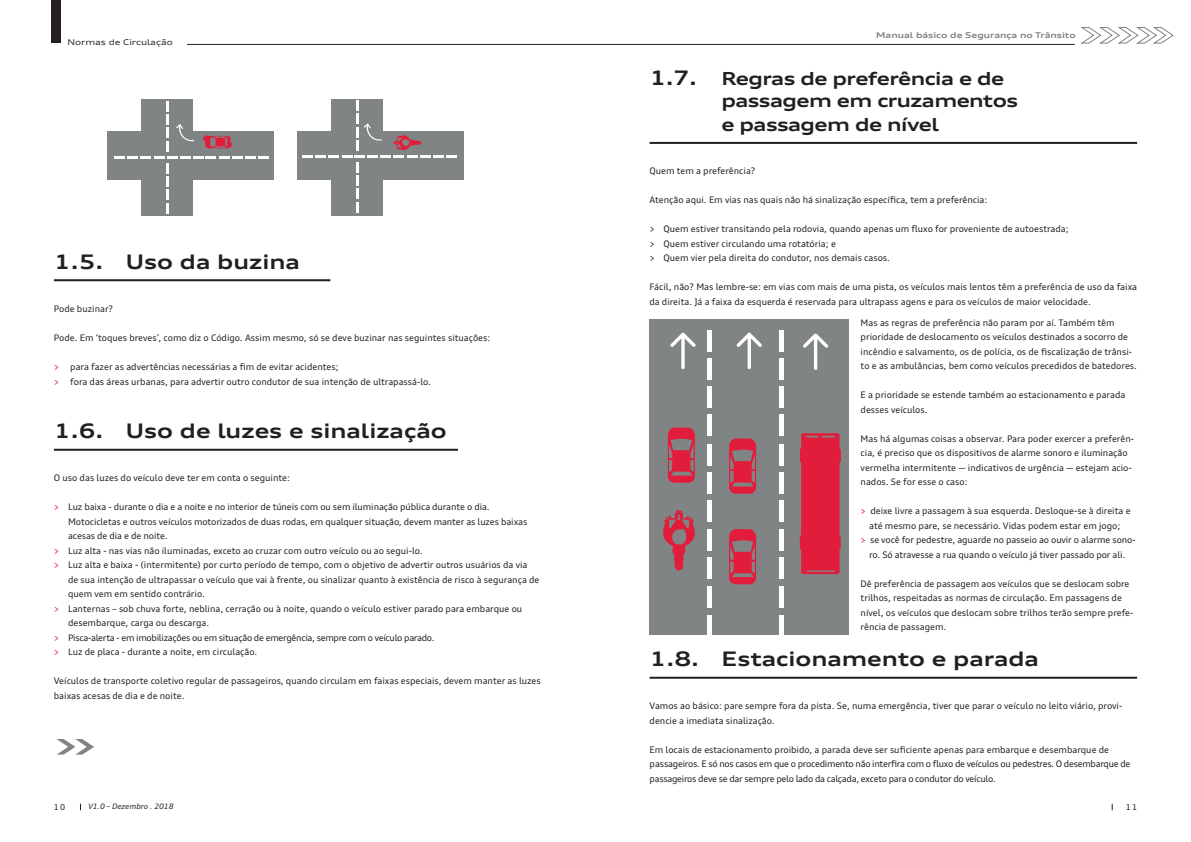
<style>
.page{position:relative;width:1191px;height:842px;background:#fff}
.page>*{position:absolute;margin:0;border:0;box-sizing:border-box;transform-origin:0 0}
.t1{font:700 expanded 31px "Audi Type";color:#808285}
.t2{font:700 expanded 20px "Audi Type";color:#231f20}
.t3{font:700 expanded 18px/21.6px "Audi Type";letter-spacing:-.03em;color:#231f20}
.t4{font:9px/14.5px "Audi Type";color:#231f20}
.t5{font:9px/14.5px "Audi Type";letter-spacing:-.03em;color:#231f20}
.t6{font:700 expanded 8px "Audi Type";color:#808285}
.t7{font:expanded 8px "Audi Type";color:#231f20}
.t8{font:8px "Audi Type";color:#231f20}
.t9{font:italic 7.5px "Audi Type";color:#231f20}
.s1{color:#e21736}
.s2{font-size:20px}
</style>
<div class="page">
<div style="left:107px;top:131px;width:167px;height:49px;background:#818485"></div>
<div style="left:141px;top:99px;width:52px;height:116px;background:#818485"></div>
<svg style="left:115px;top:102px;width:153px;height:111px"></svg>
<div style="left:297px;top:131px;width:167px;height:49px;background:#818485"></div>
<div style="left:331px;top:100px;width:52px;height:116px;background:#818485"></div>
<svg style="left:364px;top:124px;width:18px;height:17px"></svg>
<svg style="left:302px;top:156px;width:154px;height:56px"></svg>
<svg style="left:356px;top:101px;width:2px;height:49px"></svg>
<svg style="left:393px;top:135px;width:28px;height:15px"></svg>
<div style="left:649px;top:319px;width:200px;height:315px;background:#818485"></div>
<svg style="left:736px;top:332px;width:26px;height:37px"></svg>
<svg style="left:670px;top:332px;width:25px;height:37px"></svg>
<svg style="left:803px;top:333px;width:25px;height:37px"></svg>
<div style="left:706px;top:330px;width:5px;height:22px;background:#fff"></div>
<div style="left:706px;top:358px;width:5px;height:22px;background:#fff"></div>
<div style="left:706px;top:386px;width:5px;height:22px;background:#fff"></div>
<div style="left:706px;top:414px;width:5px;height:22px;background:#fff"></div>
<div style="left:706px;top:444px;width:5px;height:22px;background:#fff"></div>
<div style="left:706px;top:472px;width:5px;height:22px;background:#fff"></div>
<div style="left:706px;top:500px;width:5px;height:22px;background:#fff"></div>
<div style="left:706px;top:529px;width:5px;height:21px;background:#fff"></div>
<div style="left:706px;top:557px;width:5px;height:22px;background:#fff"></div>
<div style="left:706px;top:586px;width:5px;height:22px;background:#fff"></div>
<div style="left:706px;top:615px;width:5px;height:19px;background:#fff"></div>
<div style="left:778px;top:330px;width:5px;height:22px;background:#fff"></div>
<div style="left:778px;top:358px;width:5px;height:22px;background:#fff"></div>
<div style="left:778px;top:386px;width:5px;height:22px;background:#fff"></div>
<div style="left:778px;top:414px;width:5px;height:22px;background:#fff"></div>
<div style="left:778px;top:444px;width:5px;height:22px;background:#fff"></div>
<div style="left:778px;top:472px;width:5px;height:22px;background:#fff"></div>
<div style="left:778px;top:500px;width:5px;height:22px;background:#fff"></div>
<div style="left:778px;top:529px;width:5px;height:21px;background:#fff"></div>
<div style="left:778px;top:557px;width:5px;height:22px;background:#fff"></div>
<div style="left:778px;top:586px;width:5px;height:22px;background:#fff"></div>
<div style="left:778px;top:615px;width:5px;height:19px;background:#fff"></div>
<svg style="left:668px;top:428px;width:27px;height:55px"></svg>
<svg style="left:729px;top:438px;width:27px;height:56px"></svg>
<svg style="left:729px;top:529px;width:27px;height:55px"></svg>
<svg style="left:663px;top:510px;width:32px;height:60px"></svg>
<div style="left:801px;top:433px;width:38px;height:141px;background:#e21d3b;border-radius:2px"></div>
<svg style="left:806px;top:570px;width:29px;height:2px"></svg>
<svg style="left:805px;top:436px;width:29px;height:2px"></svg>
<hr style="left:838px;top:449px;width:3px;height:14px;background:#e21d3b;border-radius:2px">
<hr style="left:800px;top:448px;width:3px;height:15px;background:#e21d3b;border-radius:2px">
<hr style="left:800px;top:535px;width:3px;height:15px;background:#e21d3b;border-radius:2px">
<hr style="left:837px;top:535px;width:3px;height:15px;background:#e21d3b;border-radius:2px">
<hr style="left:54px;top:279px;width:276px;height:2px;background:#231f20">
<hr style="left:54px;top:449px;width:404px;height:2px;background:#231f20">
<hr style="left:649px;top:142px;width:488px;height:2px;background:#231f20">
<hr style="left:649px;top:677px;width:488px;height:2px;background:#231f20">
<svg style="left:1080px;top:27px;width:93px;height:17px"></svg>
<hr style="left:187px;top:44px;width:887px;height:1px;background:#231f20">
<div style="left:52px;top:0;width:9px;height:43px;background:#231f20"></div>
<p class="t7" style="left:67px;top:37px;width:107px">Normas de Circulação</p>
<h2 class="t2" style="left:54px;top:249px;width:248px">1.5. Uso da buzina</h2>
<p class="t4" style="left:54px;top:302px;width:61px">Pode buzinar?</p>
<p class="t4" style="left:54px;top:331px;width:438px">Pode. Em ‘toques breves’, como diz o Código. Assim mesmo, só se deve buzinar nas seguintes situações:</p>
<p class="t4" style="left:54px;top:360px;width:379px"><span class="s1">&gt;</span> para fazer as advertências necessárias a fim de evitar acidentes;<br><span class="s1">&gt;</span> fora das áreas urbanas, para advertir outro condutor de sua intenção de ultrapassá-lo.</p>
<h2 class="t2" style="left:54px;top:418px;width:394px">1.6. Uso de luzes e sinalização</h2>
<p class="t4" style="left:54px;top:471px;width:238px">O uso das luzes do veículo deve ter em conta o seguinte:</p>
<p class="t4" style="left:54px;top:500px;width:437px"><span class="s1">&gt;</span> Luz baixa - durante o dia e a noite e no interior de túneis com ou sem iluminação pública durante o dia.</p>
<p class="t4" style="left:68px;top:514px;width:461px">Motocicletas e outros veículos motorizados de duas rodas, em qualquer situação, devem manter as luzes baixas</p>
<p class="t4" style="left:68px;top:529px;width:101px">acesas de dia e de noite.</p>
<p class="t4" style="left:54px;top:543px;width:370px"><span class="s1">&gt;</span> Luz alta - nas vias não iluminadas, exceto ao cruzar com outro veículo ou ao segui-lo.</p>
<p class="t4" style="left:54px;top:558px;width:475px"><span class="s1">&gt;</span> Luz alta e baixa - (intermitente) por curto período de tempo, com o objetivo de advertir outros usuários da via</p>
<p class="t4" style="left:68px;top:572px;width:473px">de sua intenção de ultrapassar o veículo que vai à frente, ou sinalizar quanto à existência de risco à segurança de</p>
<p class="t4" style="left:68px;top:587px;width:138px">quem vem em sentido contrário.</p>
<p class="t4" style="left:54px;top:601px;width:470px"><span class="s1">&gt;</span> Lanternas – sob chuva forte, neblina, cerração ou à noite, quando o veículo estiver parado para embarque ou</p>
<p class="t4" style="left:68px;top:616px;width:143px">desembarque, carga ou descarga.</p>
<p class="t5" style="left:54px;top:630px;width:382px"><span class="s1">&gt;</span> Pisca-alerta - em imobilizações ou em situação de emergência, sempre com o veículo parado.</p>
<p class="t4" style="left:54px;top:645px;width:205px"><span class="s1">&gt;</span> Luz de placa - durante a noite, em circulação.</p>
<p class="t4" style="left:54px;top:674px;width:488px">Veículos de transporte coletivo regular de passageiros, quando circulam em faixas especiais, devem manter as luzes baixas acesas de dia e de noite.</p>
<h1 class="t1" style="left:54px;top:726px;width:45px">&gt;&gt;</h1>
<p class="t6" style="left:876px;top:30px;width:201px">Manual básico de Segurança no Trânsito</p>
<h3 class="t3" style="left:721px;top:68px;width:298px;text-indent:-72px"><span class="s2">1.7.</span> Regras de preferência e de passagem em cruzamentos</h3>
<h3 class="t3" style="left:721px;top:113px;width:219px">e passagem de nível</h3>
<p class="t4" style="left:649px;top:164px;width:108px">Quem tem a preferência?</p>
<p class="t4" style="left:649px;top:193px;width:339px">Atenção aqui. Em vias nas quais não há sinalização específica, tem a preferência:</p>
<p class="t4" style="left:649px;top:222px;width:421px">&gt; Quem estiver transitando pela rodovia, quando apenas um fluxo for proveniente de autoestrada; &gt; Quem estiver circulando uma rotatória; e<br>&gt; Quem vier pela direita do condutor, nos demais casos.</p>
<p class="t4" style="left:649px;top:280px;width:489px">Fácil, não? Mas lembre-se: em vias com mais de uma pista, os veículos mais lentos têm a preferência de uso da faixa da direita. Já a faixa da esquerda é reservada para ultrapass agens e para os veículos de maior velocidade.</p>
<p class="t4" style="left:860px;top:315px;width:278px">Mas as regras de preferência não param por aí. Também têm prioridade de deslocamento os veículos destinados a socorro de incêndio e salvamento, os de polícia, os de fiscalização de trânsi&shy;to e as ambulâncias, bem como veículos precedidos de batedores.</p>
<p class="t4" style="left:860px;top:387px;width:266px">E a prioridade se estende também ao estacionamento e parada desses veículos.</p>
<p class="t4" style="left:860px;top:431px;width:275px">Mas há algumas coisas a observar. Para poder exercer a preferên&shy;cia, é preciso que os dispositivos de alarme sonoro e iluminação vermelha intermitente — indicativos de urgência — estejam acio&shy;nados. Se for esse o caso:</p>
<p class="t4" style="left:860px;top:503px;width:271px"><span class="s1">&gt;</span> deixe livre a passagem à sua esquerda. Desloque-se à direita e</p>
<p class="t4" style="left:869px;top:518px;width:253px">até mesmo pare, se necessário. Vidas podem estar em jogo;</p>
<p class="t4" style="left:860px;top:532px;width:276px"><span class="s1">&gt;</span> se você for pedestre, aguarde no passeio ao ouvir o alarme sono-</p>
<p class="t4" style="left:869px;top:547px;width:258px">ro. Só atravesse a rua quando o veículo já tiver passado por ali.</p>
<p class="t4" style="left:860px;top:576px;width:274px">Dê preferência de passagem aos veículos que se deslocam sobre trilhos, respeitadas as normas de circulação. Em passagens de nível, os veículos que deslocam sobre trilhos terão sempre prefe&shy;rência de passagem.</p>
<h2 class="t2" style="left:649px;top:646px;width:391px">1.8. Estacionamento e parada</h2>
<p class="t4" style="left:649px;top:699px;width:474px">Vamos ao básico: pare sempre fora da pista. Se, numa emergência, tiver que parar o veículo no leito viário, provi&shy;dencie a imediata sinalização.</p>
<p class="t5" style="left:649px;top:742px;width:482px">Em locais de estacionamento proibido, a parada deve ser suficiente apenas para embarque e desembarque de passageiros. E só nos casos em que o procedimento não interfira com o fluxo de veículos ou pedestres. O desembarque de passageiros deve se dar sempre pelo lado da calçada, exceto para o condutor do veículo.</p>
<p class="t8" style="left:54px;top:802px;width:13px">10</p>
<p class="t9" style="left:88px;top:802px;width:87px">V1.0 – Dezembro . 2018</p>
<p class="t8" style="left:1125px;top:802px;width:13px">11</p>
</div>
